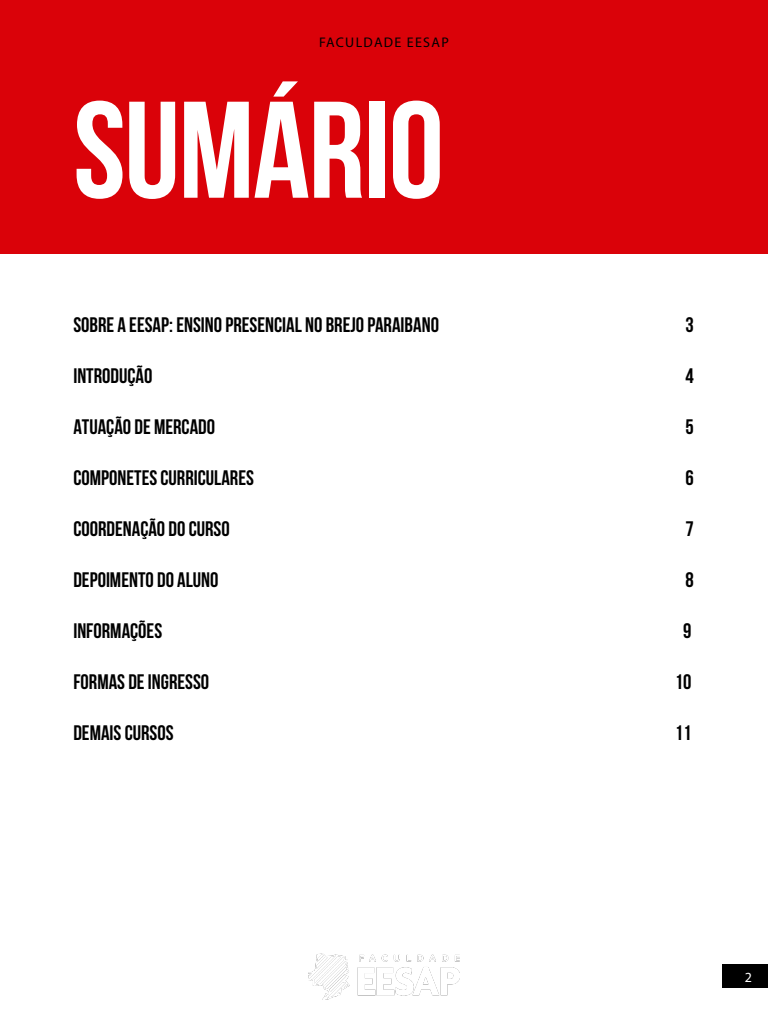
<style>
.page{position:relative;width:768px;height:1024px;background:#fff}
.page>*{position:absolute;margin:0;border:0;box-sizing:border-box;transform-origin:0 0}
.t1{font:700 137.2px "Bebas Neue";letter-spacing:-.01em;color:#fff}
.t2{font:700 21px "Bebas Neue";color:#000}
.t3{font:14px "Myriad Pro";letter-spacing:.095em;color:#000}
.t4{font:14px "Myriad Pro";color:#fff}
</style>
<div class="page">
<div style="left:0;top:0;width:768px;height:254px;background:#da0209"></div>
<div style="left:722px;top:965px;width:46px;height:23px;background:#000"></div>
<img style="left:309px;top:953px;width:150px;height:47px">
<p class="t3" style="left:319px;top:33px;width:131px">FACULDADE EESAP</p>
<h1 class="t1" style="left:73px;top:75px;width:372px">SUMÁRIO</h1>
<p class="t2" style="left:73px;top:313px;width:367px">SOBRE A EESAP: ENSINO PRESENCIAL NO BREJO PARAIBANO</p>
<p class="t2" style="left:685px;top:313px;width:10px">3</p>
<p class="t2" style="left:73px;top:364px;width:81px">INTRODUÇÃO</p>
<p class="t2" style="left:685px;top:364px;width:10px">4</p>
<p class="t2" style="left:73px;top:415px;width:143px">ATUAÇÃO DE MERCADO</p>
<p class="t2" style="left:685px;top:415px;width:10px">5</p>
<p class="t2" style="left:73px;top:466px;width:182px">COMPONETES CURRICULARES</p>
<p class="t2" style="left:685px;top:466px;width:10px">6</p>
<p class="t2" style="left:73px;top:517px;width:158px">COORDENAÇÃO DO CURSO</p>
<p class="t2" style="left:685px;top:517px;width:10px">7</p>
<p class="t2" style="left:73px;top:568px;width:147px">DEPOIMENTO DO ALUNO</p>
<p class="t2" style="left:685px;top:568px;width:10px">8</p>
<p class="t2" style="left:73px;top:619px;width:90px">INFORMAÇÕES</p>
<p class="t2" style="left:683px;top:619px;width:10px">9</p>
<p class="t2" style="left:73px;top:670px;width:137px">FORMAS DE INGRESSO</p>
<p class="t2" style="left:675px;top:670px;width:18px">10</p>
<p class="t2" style="left:73px;top:721px;width:102px">DEMAIS CURSOS</p>
<p class="t2" style="left:675px;top:721px;width:18px">11</p>
<p class="t4" style="left:745px;top:968px;width:9px">2</p>
</div>
